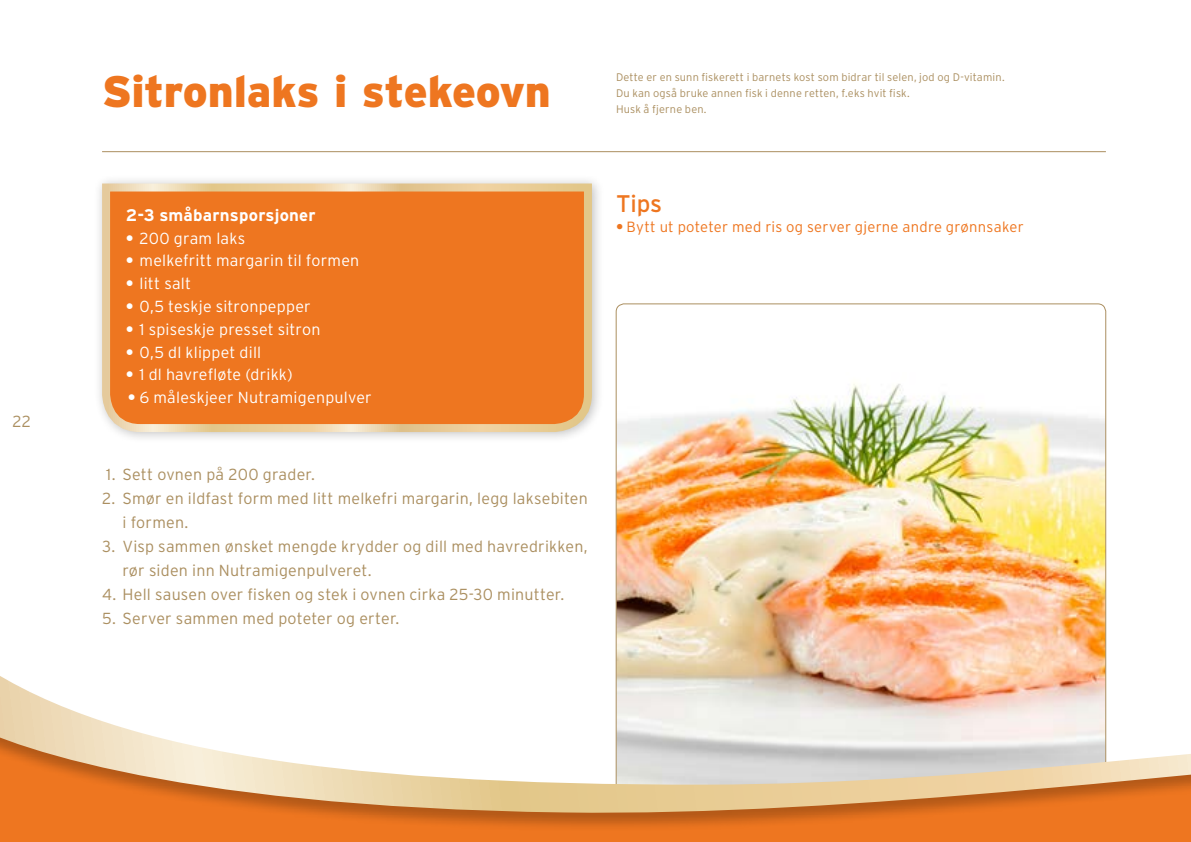
<style>
.page{position:relative;width:1191px;height:842px;background:#fff}
.page>*{position:absolute;margin:0;border:0;box-sizing:border-box;transform-origin:0 0}
.t1{font:900 44px "Interstate";letter-spacing:-.005em;color:#ee7620}
.t2{font:24px "Interstate";color:#ee7620}
.t3{font:700 16.8px "Interstate";letter-spacing:.01em;color:#fff}
.t4{font:300 16px/24px "Interstate";letter-spacing:.015em;color:#ab8f60}
.t5{font:300 16px "Interstate";letter-spacing:.01em;color:#fff}
.t6{font:300 14.8px "Interstate";letter-spacing:.015em;color:#ee7620}
.t7{font:300 11px/16px "Interstate";letter-spacing:.015em;color:#ab8f60}
.s1{font-weight:700}
</style>
<div class="page">
<img style="left:616px;top:304px;width:489px;height:309px">
<div style="left:0;top:832px;width:1191px;height:10px;background:#ee7620"></div>
<div style="left:0;top:644px;width:1191px;height:188px;background:#000;opacity:.25"></div>
<svg style="left:0;top:613px;width:1191px;height:207px"></svg>
<hr style="left:102px;top:151px;width:1004px;height:1px;background:#ab8f60">
<div style="left:93px;top:174px;width:511px;height:270px;background:#000;opacity:.25"></div>
<svg style="left:98px;top:179px;width:498px;height:257px;background:#ed8435"></svg>
<p class="t4" style="left:12px;top:410px;width:20px">22</p>
<h1 class="t1" style="left:102px;top:67px;width:450px">Sitronlaks i stekeovn</h1>
<p class="t7" style="left:616px;top:69px;width:390px">Dette er en sunn fiskerett i barnets kost som bidrar til selen, jod og D-vitamin.<br>Du kan også bruke annen fisk i denne retten, f.eks hvit fisk.<br>Husk å fjerne ben.</p>
<p class="t3" style="left:126px;top:206px;width:191px">2-3 småbarnsporsjoner</p>
<p class="t5" style="left:126px;top:229px;width:121px"><span class="s1">•</span> 200 gram laks</p>
<p class="t5" style="left:126px;top:252px;width:235px"><span class="s1">•</span> melkefritt margarin til formen</p>
<p class="t5" style="left:126px;top:275px;width:67px"><span class="s1">•</span> litt salt</p>
<p class="t5" style="left:126px;top:297px;width:186px"><span class="s1">•</span> 0,5 teskje sitronpepper</p>
<p class="t5" style="left:126px;top:320px;width:196px"><span class="s1">•</span> 1 spiseskje presset sitron</p>
<p class="t5" style="left:126px;top:343px;width:137px"><span class="s1">•</span> 0,5 dl klippet dill</p>
<p class="t5" style="left:126px;top:366px;width:168px"><span class="s1">•</span> 1 dl havrefløte (drikk)</p>
<p class="t5" style="left:128px;top:389px;width:245px"><span class="s1">•</span> 6 måleskjeer Nutramigenpulver</p>
<p class="t4" style="left:106px;top:462px;width:210px">1. Sett ovnen på 200 grader.</p>
<p class="t4" style="left:122px;top:486px;width:467px;text-indent:-20px">2. Smør en ildfast form med litt melkefri margarin, legg laksebiten i formen.</p>
<p class="t4" style="left:122px;top:534px;width:467px;text-indent:-20px">3. Visp sammen ønsket mengde krydder og dill med havredrikken, rør siden inn Nutramigenpulveret.</p>
<p class="t4" style="left:102px;top:582px;width:464px">4. Hell sausen over fisken og stek i ovnen cirka 25-30 minutter.</p>
<p class="t4" style="left:102px;top:606px;width:299px">5. Server sammen med poteter og erter.</p>
<h2 class="t2" style="left:616px;top:190px;width:48px">Tips</h2>
<p class="t6" style="left:616px;top:218px;width:409px"><span class="s1">•</span> Bytt ut poteter med ris og server gjerne andre grønnsaker</p>
</div>
